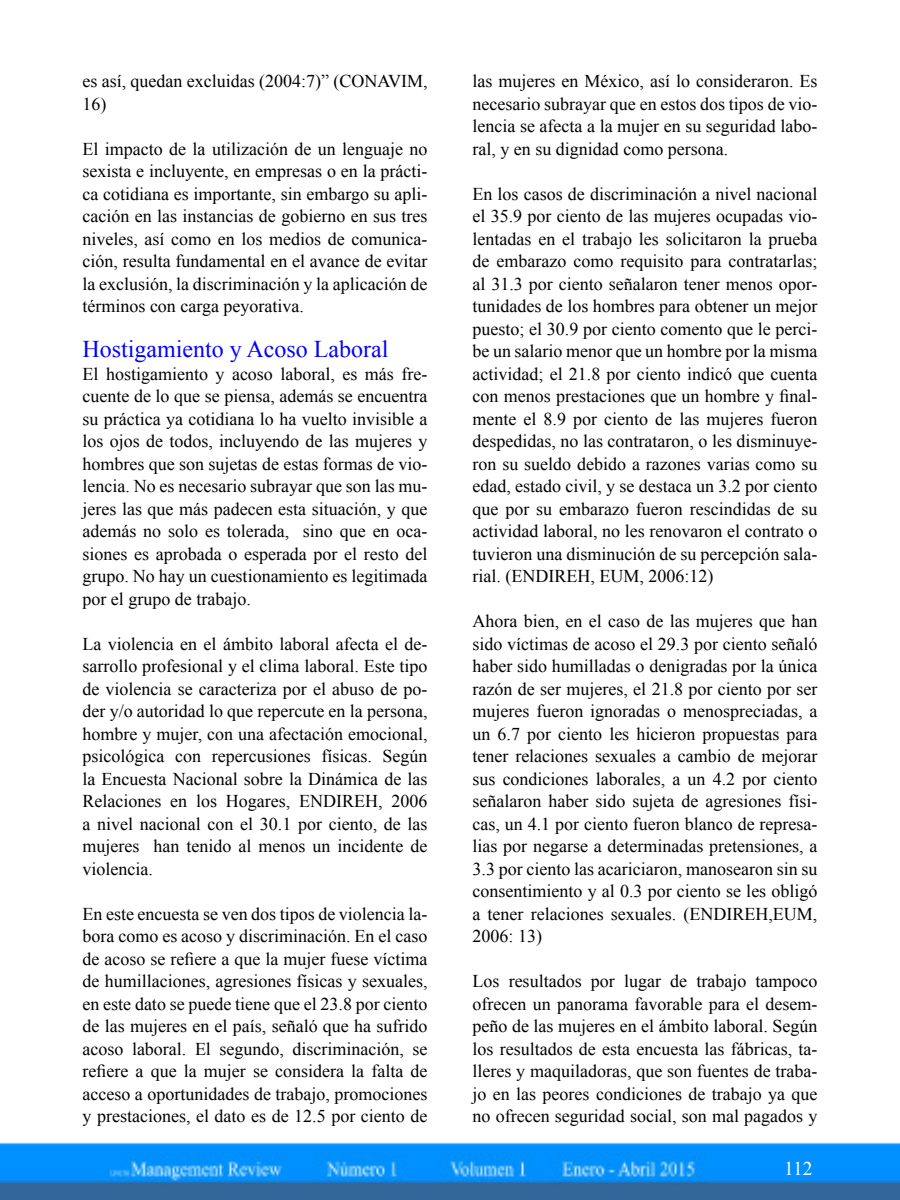
<style>
.page{position:relative;width:900px;height:1200px;background:#fff}
.page>*{position:absolute;margin:0;border:0;box-sizing:border-box;transform-origin:0 0}
.t1{font:24px "Times New Roman";color:#00f}
.t2{font:19.5px "Times New Roman";color:#fff}
.t3{font:18px/22.5px "Times New Roman";color:#000;text-align:justify}
</style>
<div class="page">
<img style="left:0;top:1142px;width:900px;height:58px">
<p class="t3" style="left:82px;top:70px;width:347px">es así, quedan excluidas (2004:7)” (CONAVIM,<br>16)</p>
<p class="t3" style="left:82px;top:138px;width:347px">El impacto de la utilización de un lenguaje no sexista e incluyente, en empresas o en la prácti&shy;ca cotidiana es importante, sin embargo su apli&shy;cación en las instancias de gobierno en sus tres niveles, así como en los medios de comunica&shy;ción, resulta fundamental en el avance de evitar la exclusión, la discriminación y la aplicación de términos con carga peyorativa.</p>
<h1 class="t1" style="left:82px;top:336px;width:307px">Hostigamiento y Acoso Laboral</h1>
<p class="t3" style="left:82px;top:363px;width:347px">El hostigamiento y acoso laboral, es más fre&shy;cuente de lo que se piensa, además se encuentra su práctica ya cotidiana lo ha vuelto invisible a los ojos de todos, incluyendo de las mujeres y hombres que son sujetas de estas formas de vio&shy;lencia. No es necesario subrayar que son las mu&shy;jeres las que más padecen esta situación, y que además no solo es tolerada, sino que en oca&shy;siones es aprobada o esperada por el resto del grupo. No hay un cuestionamiento es legitimada por el grupo de trabajo.</p>
<p class="t3" style="left:82px;top:633px;width:347px">La violencia en el ámbito laboral afecta el de&shy;sarrollo profesional y el clima laboral. Este tipo de violencia se caracteriza por el abuso de po&shy;der y/o autoridad lo que repercute en la persona, hombre y mujer, con una afectación emocional, psicológica con repercusiones físicas. Según la Encuesta Nacional sobre la Dinámica de las Relaciones en los Hogares, ENDIREH, 2006 a nivel nacional con el 30.1 por ciento, de las mujeres han tenido al menos un incidente de violencia.</p>
<p class="t3" style="left:82px;top:903px;width:347px">En este encuesta se ven dos tipos de violencia la&shy;bora como es acoso y discriminación. En el caso de acoso se refiere a que la mujer fuese víctima de humillaciones, agresiones físicas y sexuales, en este dato se puede tiene que el 23.8 por ciento de las mujeres en el país, señaló que ha sufrido acoso laboral. El segundo, discriminación, se refiere a que la mujer se considera la falta de acceso a oportunidades de trabajo, promociones y prestaciones, el dato es de 12.5 por ciento de</p>
<p class="t3" style="left:472px;top:70px;width:347px">las mujeres en México, así lo consideraron. Es necesario subrayar que en estos dos tipos de vio&shy;lencia se afecta a la mujer en su seguridad labo&shy;ral, y en su dignidad como persona.</p>
<p class="t3" style="left:472px;top:183px;width:347px">En los casos de discriminación a nivel nacional el 35.9 por ciento de las mujeres ocupadas vio&shy;lentadas en el trabajo les solicitaron la prueba de embarazo como requisito para contratarlas; al 31.3 por ciento señalaron tener menos opor&shy;tunidades de los hombres para obtener un mejor puesto; el 30.9 por ciento comento que le perci&shy;be un salario menor que un hombre por la misma actividad; el 21.8 por ciento indicó que cuenta con menos prestaciones que un hombre y final&shy;mente el 8.9 por ciento de las mujeres fueron despedidas, no las contrataron, o les disminuye&shy;ron su sueldo debido a razones varias como su edad, estado civil, y se destaca un 3.2 por ciento que por su embarazo fueron rescindidas de su actividad laboral, no les renovaron el contrato o tuvieron una disminución de su percepción sala&shy;rial. (ENDIREH, EUM, 2006:12)</p>
<p class="t3" style="left:472px;top:610px;width:347px">Ahora bien, en el caso de las mujeres que han sido víctimas de acoso el 29.3 por ciento señaló haber sido humilladas o denigradas por la única razón de ser mujeres, el 21.8 por ciento por ser mujeres fueron ignoradas o menospreciadas, a un 6.7 por ciento les hicieron propuestas para tener relaciones sexuales a cambio de mejorar sus condiciones laborales, a un 4.2 por ciento señalaron haber sido sujeta de agresiones físi&shy;cas, un 4.1 por ciento fueron blanco de represa&shy;lias por negarse a determinadas pretensiones, a 3.3 por ciento las acariciaron, manosearon sin su consentimiento y al 0.3 por ciento se les obligó a tener relaciones sexuales. (ENDIREH,EUM, 2006: 13)</p>
<p class="t3" style="left:472px;top:970px;width:347px">Los resultados por lugar de trabajo tampoco ofrecen un panorama favorable para el desem&shy;peño de las mujeres en el ámbito laboral. Según los resultados de esta encuesta las fábricas, ta&shy;lleres y maquiladoras, que son fuentes de traba&shy;jo en las peores condiciones de trabajo ya que no ofrecen seguridad social, son mal pagados y</p>
<p class="t2" style="left:784px;top:1157px;width:30px">112</p>
</div>
